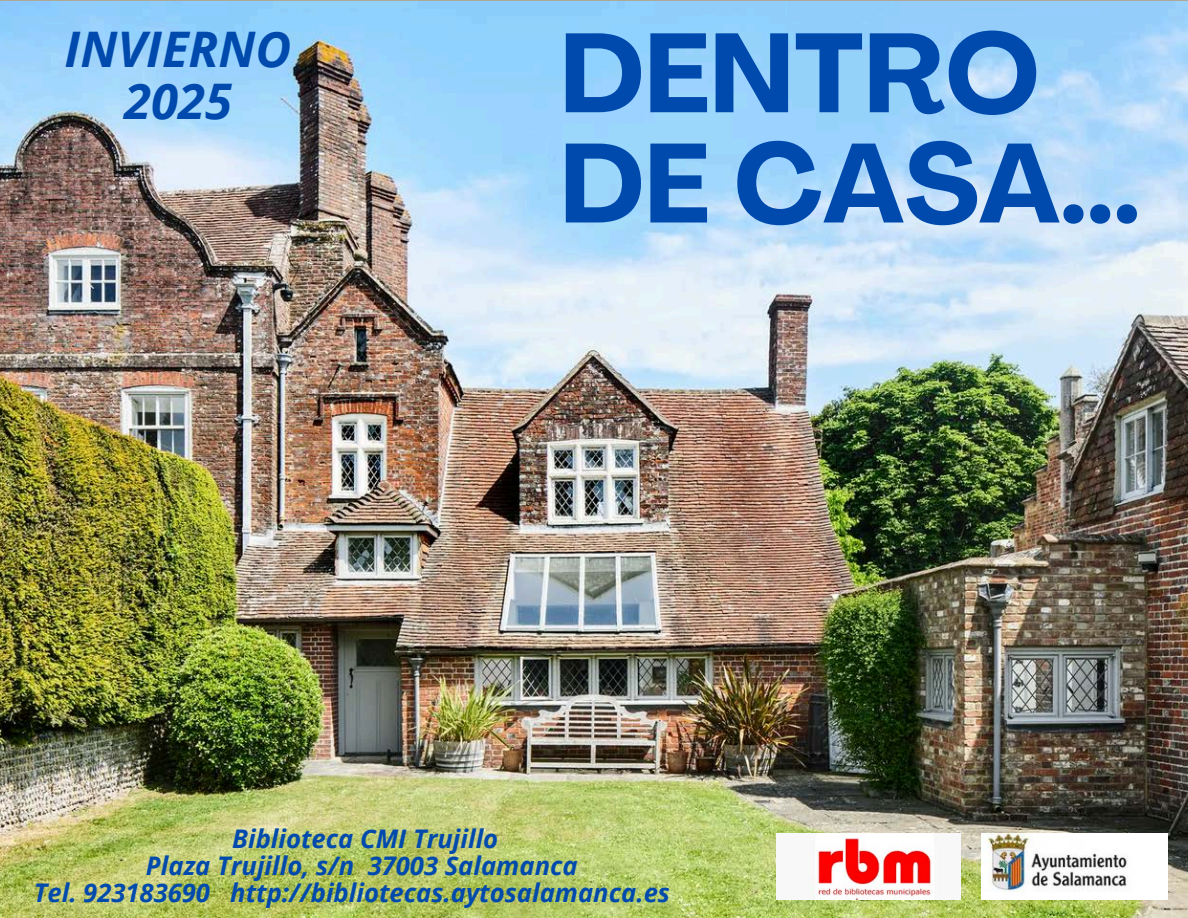
<style>
.page{position:relative;width:1188px;height:918px;background:#fff}
.page>*{position:absolute;margin:0;border:0;box-sizing:border-box;transform-origin:0 0}
.t1{font:700 110.85px/110.2px "Agrandir";color:#004aad}
.t2{font:italic 700 49.05px/51.8px "Open Sans";color:#004aad;text-align:center}
.t3{font:italic 700 25.65px "Open Sans";color:#004aad}
</style>
<div class="page">
<img style="left:0;top:1px;width:1188px;height:917px">
<img style="left:777px;top:833px;width:183px;height:67px">
<img style="left:982px;top:833px;width:185px;height:67px">
<p class="t2" style="left:65px;top:22px;width:228px">INVIERNO<br>2025</p>
<h2 class="t1" style="left:560px;top:29px;width:582px">DENTRO<br>DE CASA...</h2>
<h1 class="t3" style="left:232px;top:821px;width:267px">Biblioteca CMI Trujillo</h1>
<p class="t3" style="left:146px;top:848px;width:433px">Plaza Trujillo, s/n 37003 Salamanca</p>
<p class="t3" style="left:34px;top:875px;width:638px">Tel. 923183690 http://bibliotecas.aytosalamanca.es</p>
</div>
